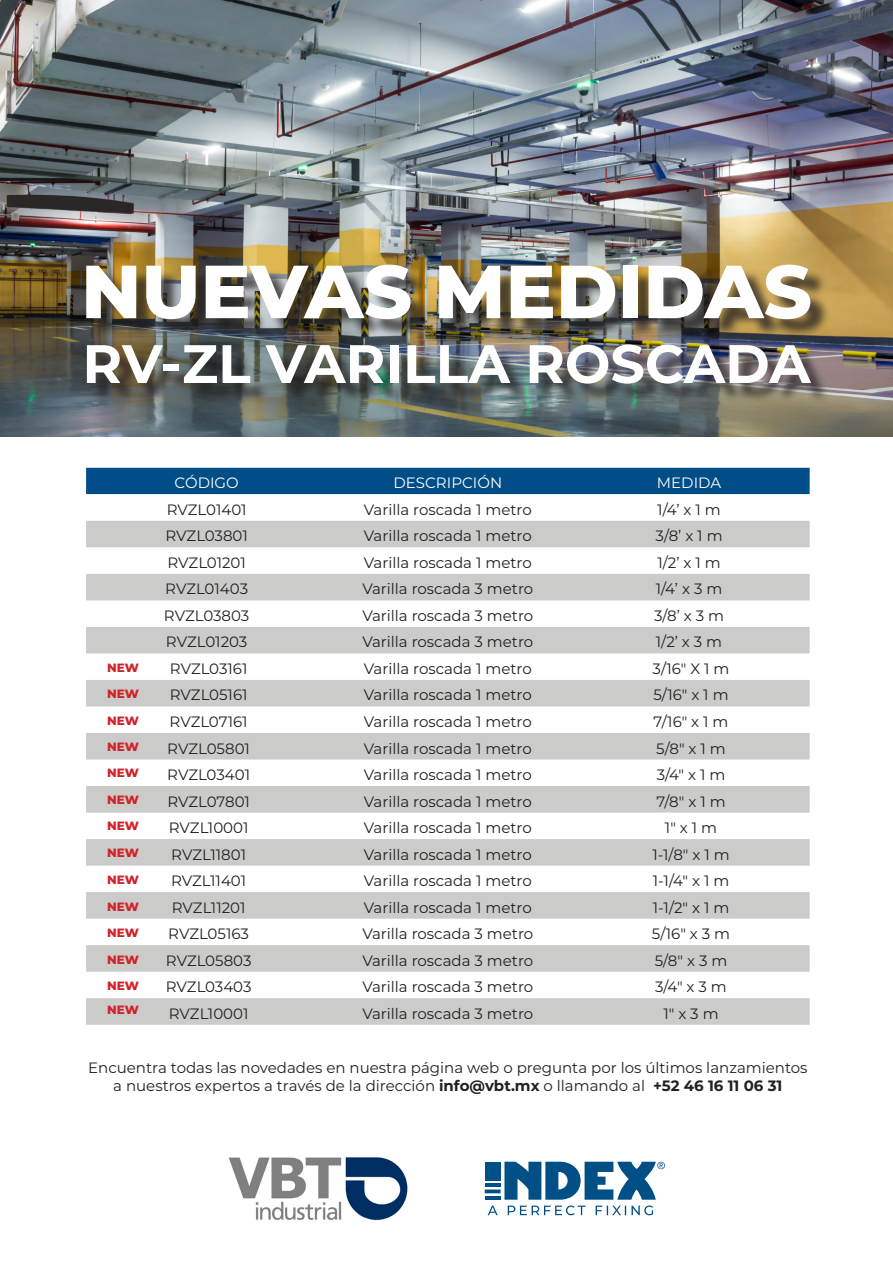
<style>
.page{position:relative;width:893px;height:1263px;background:#fff}
.page>*{position:absolute;margin:0;border:0;box-sizing:border-box;transform-origin:0 0}
.t1{font:800 75px "Montserrat";color:#fff}
.t2{font:700 54px "Montserrat";color:#fff}
.t3{font:15px "Montserrat";color:#231f20}
.t4{font:15px "Montserrat";color:#fff}
.t5{font:800 12px "Montserrat";letter-spacing:-.005em;color:#d1232a}
.s1{font-weight:700}
</style>
<div class="page">
<img style="left:0;top:0;width:893px;height:437px">
<div style="left:90px;top:268px;width:741px;height:135px;background:#231f20;opacity:.75"></div>
<div style="left:86px;top:468px;width:724px;height:26px;background:#004d87"></div>
<svg style="left:86px;top:494px;width:724px;height:319px"></svg>
<div style="left:86px;top:521px;width:724px;height:26px;background:#cbcbca"></div>
<div style="left:86px;top:574px;width:724px;height:26px;background:#cbcbca"></div>
<div style="left:86px;top:627px;width:724px;height:26px;background:#cbcbca"></div>
<div style="left:86px;top:680px;width:724px;height:26px;background:#cbcbca"></div>
<div style="left:86px;top:733px;width:724px;height:26px;background:#cbcbca"></div>
<div style="left:86px;top:786px;width:724px;height:26px;background:#cbcbca"></div>
<div style="left:86px;top:839px;width:724px;height:27px;background:#cbcbca"></div>
<div style="left:86px;top:892px;width:724px;height:27px;background:#cbcbca"></div>
<svg style="left:86px;top:945px;width:724px;height:27px;background:#cbcbca"></svg>
<svg style="left:86px;top:998px;width:724px;height:27px;background:#cbcbca"></svg>
<img style="left:228px;top:1157px;width:180px;height:63px">
<hr style="left:485px;top:1183px;width:16px;height:4px;background:#004f87">
<svg style="left:485px;top:1189px;width:3px;height:4px"></svg>
<hr style="left:485px;top:1196px;width:16px;height:4px;background:#004f87">
<div style="left:485px;top:1162px;width:16px;height:19px;background:#004f87"></div>
<svg style="left:488px;top:1162px;width:177px;height:53px"></svg>
<p class="t1" style="left:81px;top:237px;width:732px">NUEVAS MEDIDAS</p>
<p class="t2" style="left:82px;top:325px;width:730px">RV-ZL VARILLA ROSCADA</p>
<p class="t5" style="left:107px;top:659px;width:33px">NEW</p>
<p class="t5" style="left:107px;top:685px;width:33px">NEW</p>
<p class="t5" style="left:107px;top:712px;width:33px">NEW</p>
<p class="t5" style="left:107px;top:738px;width:33px">NEW</p>
<p class="t5" style="left:107px;top:764px;width:33px">NEW</p>
<p class="t5" style="left:107px;top:791px;width:33px">NEW</p>
<p class="t5" style="left:107px;top:817px;width:33px">NEW</p>
<p class="t5" style="left:107px;top:844px;width:33px">NEW</p>
<p class="t5" style="left:107px;top:871px;width:33px">NEW</p>
<p class="t5" style="left:107px;top:898px;width:33px">NEW</p>
<p class="t5" style="left:107px;top:924px;width:33px">NEW</p>
<p class="t5" style="left:107px;top:951px;width:33px">NEW</p>
<p class="t5" style="left:107px;top:977px;width:33px">NEW</p>
<p class="t5" style="left:107px;top:1001px;width:33px">NEW</p>
<p class="t4" style="left:175px;top:473px;width:66px">CÓDIGO</p>
<p class="t4" style="left:394px;top:473px;width:110px">DESCRIPCIÓN</p>
<p class="t4" style="left:657px;top:473px;width:66px">MEDIDA</p>
<p class="t3" style="left:167px;top:499px;width:81px">RVZL01401</p>
<p class="t3" style="left:364px;top:499px;width:169px">Varilla roscada 1 metro</p>
<p class="t3" style="left:657px;top:499px;width:65px">1/4’ x 1 m</p>
<p class="t3" style="left:165px;top:526px;width:84px">RVZL03801</p>
<p class="t3" style="left:364px;top:526px;width:169px">Varilla roscada 1 metro</p>
<p class="t3" style="left:655px;top:526px;width:69px">3/8’ x 1 m</p>
<p class="t3" style="left:167px;top:552px;width:80px">RVZL01201</p>
<p class="t3" style="left:364px;top:552px;width:169px">Varilla roscada 1 metro</p>
<p class="t3" style="left:657px;top:552px;width:65px">1/2’ x 1 m</p>
<p class="t3" style="left:165px;top:579px;width:84px">RVZL01403</p>
<p class="t3" style="left:362px;top:579px;width:172px">Varilla roscada 3 metro</p>
<p class="t3" style="left:656px;top:579px;width:68px">1/4’ x 3 m</p>
<p class="t3" style="left:164px;top:605px;width:87px">RVZL03803</p>
<p class="t3" style="left:362px;top:605px;width:172px">Varilla roscada 3 metro</p>
<p class="t3" style="left:654px;top:605px;width:72px">3/8’ x 3 m</p>
<p class="t3" style="left:166px;top:632px;width:83px">RVZL01203</p>
<p class="t3" style="left:362px;top:632px;width:172px">Varilla roscada 3 metro</p>
<p class="t3" style="left:656px;top:632px;width:68px">1/2’ x 3 m</p>
<p class="t3" style="left:170px;top:658px;width:79px">RVZL03161</p>
<p class="t3" style="left:364px;top:658px;width:169px">Varilla roscada 1 metro</p>
<p class="t3" style="left:653px;top:658px;width:78px">3/16" X 1 m</p>
<p class="t3" style="left:170px;top:685px;width:79px">RVZL05161</p>
<p class="t3" style="left:364px;top:685px;width:169px">Varilla roscada 1 metro</p>
<p class="t3" style="left:653px;top:685px;width:77px">5/16" x 1 m</p>
<p class="t3" style="left:170px;top:711px;width:80px">RVZL07161</p>
<p class="t3" style="left:364px;top:711px;width:169px">Varilla roscada 1 metro</p>
<p class="t3" style="left:654px;top:711px;width:76px">7/16" x 1 m</p>
<p class="t3" style="left:167px;top:738px;width:84px">RVZL05801</p>
<p class="t3" style="left:364px;top:738px;width:169px">Varilla roscada 1 metro</p>
<p class="t3" style="left:656px;top:738px;width:71px">5/8" x 1 m</p>
<p class="t3" style="left:167px;top:764px;width:84px">RVZL03401</p>
<p class="t3" style="left:364px;top:764px;width:169px">Varilla roscada 1 metro</p>
<p class="t3" style="left:657px;top:764px;width:70px">3/4" x 1 m</p>
<p class="t3" style="left:167px;top:791px;width:84px">RVZL07801</p>
<p class="t3" style="left:364px;top:791px;width:169px">Varilla roscada 1 metro</p>
<p class="t3" style="left:656px;top:791px;width:71px">7/8" x 1 m</p>
<p class="t3" style="left:169px;top:817px;width:81px">RVZL10001</p>
<p class="t3" style="left:364px;top:817px;width:169px">Varilla roscada 1 metro</p>
<p class="t3" style="left:665px;top:817px;width:54px">1" x 1 m</p>
<p class="t3" style="left:171px;top:844px;width:76px">RVZL11801</p>
<p class="t3" style="left:364px;top:844px;width:169px">Varilla roscada 1 metro</p>
<p class="t3" style="left:652px;top:844px;width:79px">1-1/8" x 1 m</p>
<p class="t3" style="left:171px;top:870px;width:77px">RVZL11401</p>
<p class="t3" style="left:364px;top:870px;width:169px">Varilla roscada 1 metro</p>
<p class="t3" style="left:653px;top:870px;width:78px">1-1/4" x 1 m</p>
<p class="t3" style="left:172px;top:897px;width:75px">RVZL11201</p>
<p class="t3" style="left:364px;top:897px;width:169px">Varilla roscada 1 metro</p>
<p class="t3" style="left:653px;top:897px;width:78px">1-1/2" x 1 m</p>
<p class="t3" style="left:168px;top:923px;width:82px">RVZL05163</p>
<p class="t3" style="left:362px;top:923px;width:172px">Varilla roscada 3 metro</p>
<p class="t3" style="left:652px;top:923px;width:80px">5/16" x 3 m</p>
<p class="t3" style="left:166px;top:950px;width:87px">RVZL05803</p>
<p class="t3" style="left:362px;top:950px;width:172px">Varilla roscada 3 metro</p>
<p class="t3" style="left:655px;top:950px;width:74px">5/8" x 3 m</p>
<p class="t3" style="left:166px;top:976px;width:87px">RVZL03403</p>
<p class="t3" style="left:362px;top:976px;width:172px">Varilla roscada 3 metro</p>
<p class="t3" style="left:655px;top:976px;width:73px">3/4" x 3 m</p>
<p class="t3" style="left:169px;top:1003px;width:81px">RVZL10001</p>
<p class="t3" style="left:362px;top:1003px;width:172px">Varilla roscada 3 metro</p>
<p class="t3" style="left:663px;top:1003px;width:57px">1" x 3 m</p>
<p class="t3" style="left:88px;top:1058px;width:721px">Encuentra todas las novedades en nuestra página web o pregunta por los últimos lanzamientos</p>
<p class="t3" style="left:113px;top:1076px;width:671px">a nuestros expertos a través de la dirección <span class="s1">info@vbt.mx</span> o llamando al <span class="s1">+52 46 16 11 06 31</span></p>
</div>
